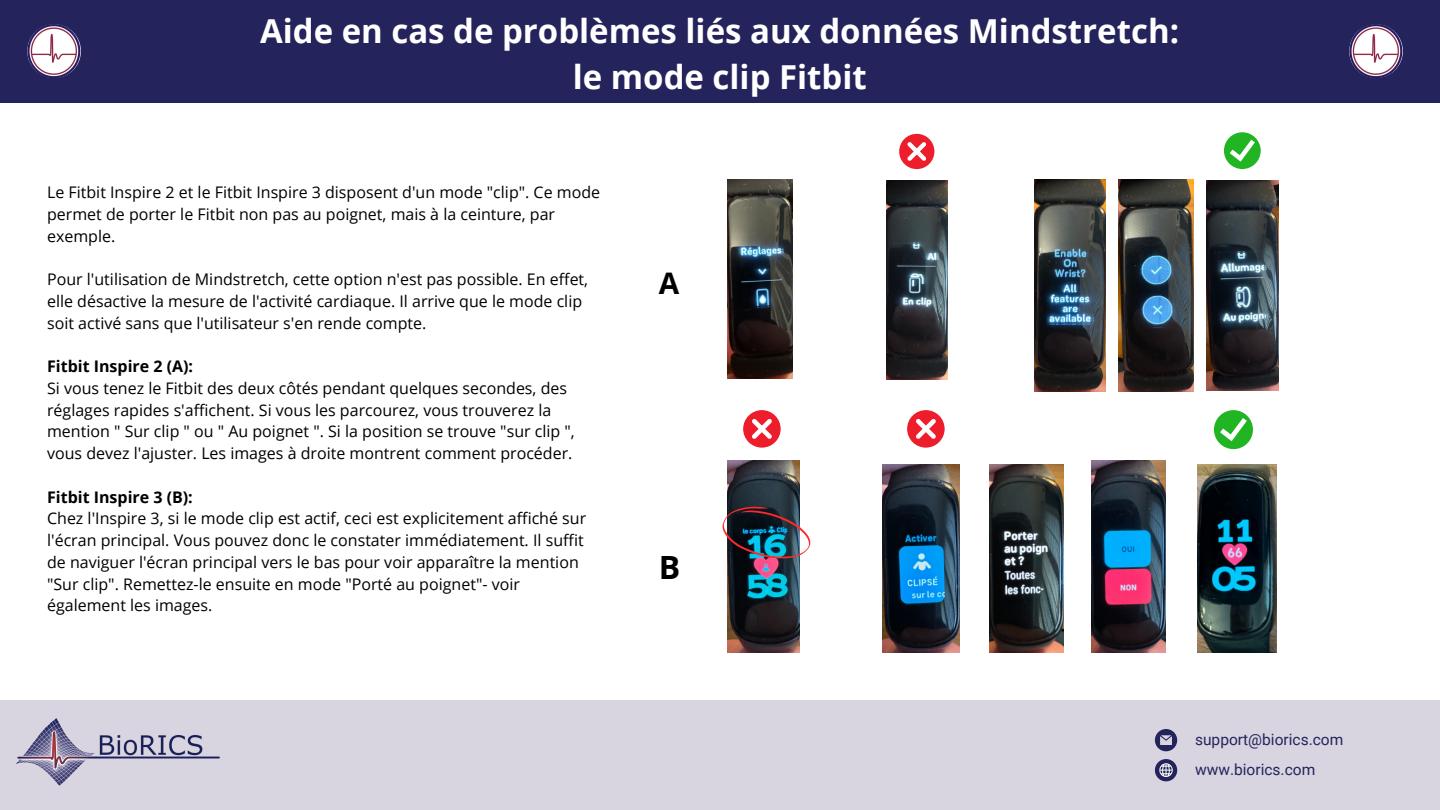
<style>
.page{position:relative;width:1440px;height:810px;background:#fff}
.page>*{position:absolute;margin:0;border:0;box-sizing:border-box;transform-origin:0 0}
.t1{font:700 33px/45.8px "Open Sans";color:#fff;text-align:center}
.t2{font:700 32px "Open Sans";color:#000}
.t3{font:700 29.7px "Open Sans";color:#000}
.t4{font:16px/21.8px "Open Sans";color:#000}
.t5{font:15.5px "Roboto";color:#24235c}
.s1{font-weight:700}
</style>
<div class="page">
<div style="left:0;top:700px;width:1440px;height:110px;background:#d8d5e1"></div>
<img style="left:16px;top:718px;width:204px;height:68px">
<svg style="left:1155px;top:729px;width:22px;height:22px"></svg>
<svg style="left:1155px;top:759px;width:22px;height:22px"></svg>
<div style="left:0;top:0;width:1440px;height:102px;background:#24235c"></div>
<img style="left:27px;top:24px;width:54px;height:54px;border-radius:50%">
<img style="left:1349px;top:24px;width:54px;height:54px;border-radius:50%">
<div style="left:1214px;top:410px;width:39px;height:39px;background:#21b524;border-radius:19px"></div>
<svg style="left:1220px;top:418px;width:27px;height:23px"></svg>
<div style="left:743px;top:410px;width:38px;height:38px;background:#ed1d2b;border-radius:50%"></div>
<svg style="left:752px;top:419px;width:20px;height:20px"></svg>
<img style="left:1035px;top:179px;width:71px;height:212px">
<img style="left:1118px;top:179px;width:76px;height:212px">
<div style="left:899px;top:134px;width:35px;height:35px;background:#ed1d2b;border-radius:50%"></div>
<svg style="left:907px;top:142px;width:19px;height:19px"></svg>
<div style="left:1224px;top:132px;width:37px;height:37px;background:#21b524;border-radius:18px"></div>
<svg style="left:1230px;top:140px;width:25px;height:22px"></svg>
<img style="left:728px;top:461px;width:72px;height:192px">
<img style="left:723px;top:507px;width:87px;height:51px">
<img style="left:728px;top:179px;width:65px;height:200px">
<img style="left:886px;top:180px;width:61px;height:200px">
<img style="left:1207px;top:180px;width:72px;height:210px">
<div style="left:907px;top:410px;width:38px;height:38px;background:#ed1d2b;border-radius:50%"></div>
<svg style="left:916px;top:419px;width:20px;height:20px"></svg>
<img style="left:883px;top:464px;width:76px;height:189px">
<img style="left:990px;top:464px;width:73px;height:188px">
<img style="left:1091px;top:461px;width:75px;height:192px">
<img style="left:1197px;top:464px;width:79px;height:188px">
<p class="t1" style="left:260px;top:7px;width:921px">Aide en cas de problèmes liés aux données Mindstretch: le mode clip Fitbit</p>
<p class="t4" style="left:47px;top:181px;width:555px">Le Fitbit Inspire 2 et le Fitbit Inspire 3 disposent d'un mode "clip". Ce mode permet de porter le Fitbit non pas au poignet, mais à la ceinture, par exemple.</p>
<p class="t4" style="left:47px;top:268px;width:543px">Pour l'utilisation de Mindstretch, cette option n'est pas possible. En effet, elle désactive la mesure de l'activité cardiaque. Il arrive que le mode clip soit activé sans que l'utilisateur s'en rende compte.</p>
<p class="t4" style="left:47px;top:355px;width:529px"><span class="s1">Fitbit Inspire 2 (A):<br></span>Si vous tenez le Fitbit des deux côtés pendant quelques secondes, des réglages rapides s'affichent. Si vous les parcourez, vous trouverez la mention " Sur clip " ou " Au poignet ". Si la position se trouve "sur clip ", vous devez l'ajuster. Les images à droite montrent comment procéder.</p>
<p class="t4" style="left:47px;top:486px;width:541px"><span class="s1">Fitbit Inspire 3 (B):<br></span>Chez l'Inspire 3, si le mode clip est actif, ceci est explicitement affiché sur l'écran principal. Vous pouvez donc le constater immédiatement. Il suffit de naviguer l'écran principal vers le bas pour voir apparaître la mention "Sur clip". Remettez-le ensuite en mode "Porté au poignet"- voir également les images.</p>
<p class="t3" style="left:659px;top:262px;width:22px">A</p>
<p class="t2" style="left:659px;top:545px;width:23px">B</p>
<p class="t5" style="left:1195px;top:730px;width:150px">support@biorics.com</p>
<p class="t5" style="left:1195px;top:760px;width:122px">www.biorics.com</p>
</div>
